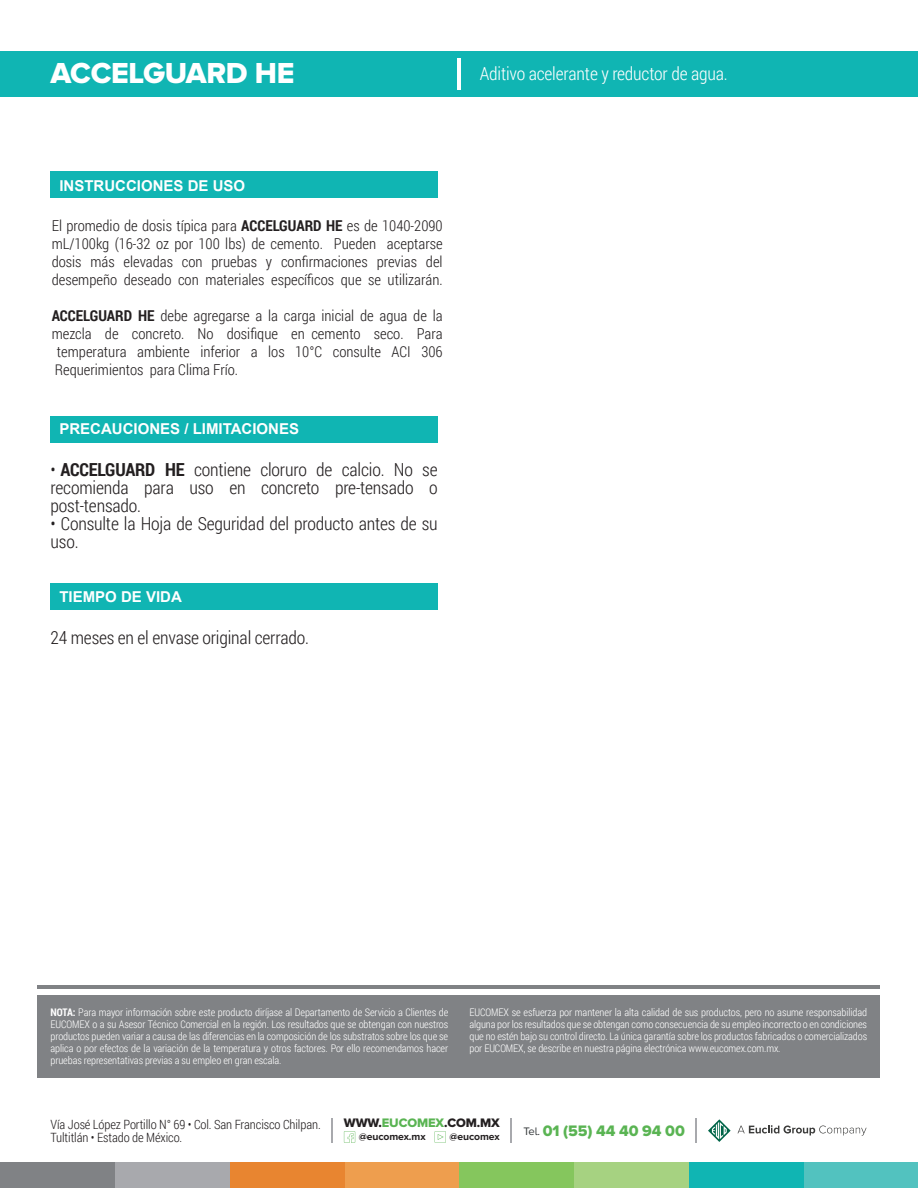
<style>
.page{position:relative;width:918px;height:1188px;background:#fff}
.page>*{position:absolute;margin:0;border:0;box-sizing:border-box;transform-origin:0 0}
.t1{font:30px "Proxima Nova A Extrabld";letter-spacing:-.01em;color:#fff}
.t2{font:300 18px/18px "Roboto Condensed";letter-spacing:-.01em;color:#231f20;text-align:justify}
.t3{font:300 18px "Roboto Condensed";letter-spacing:-.01em;color:#fff}
.t4{font:15.75px "Proxima Nova A Extrabld";letter-spacing:-.01em;color:#5ab453}
.t5{font:300 15px/18px "Roboto Condensed";color:#231f20;text-align:justify}
.t6{font:700 15px "Arial";color:#fff}
.t7{font:300 12.75px/12.8px "Roboto Condensed";letter-spacing:-.01em;color:#231f20}
.t8{font:12.75px "Proxima Nova A Extrabld";letter-spacing:-.01em;color:#231f20}
.t9{font:300 10.5px/12px "Roboto Condensed";letter-spacing:-.01em;color:#fff;text-align:justify}
.t10{font:700 10.35px "Proxima Nova A";letter-spacing:-.01em;color:#231f20}
.s1{font-weight:700}
.s2{color:#5ab453}
.s3{font-family:"Proxima Nova A";font-size:11.25px;color:#333739}
</style>
<div class="page">
<div style="left:38px;top:995px;width:842px;height:82px;background:#808285"></div>
<hr style="left:38px;top:985px;width:842px;height:3px;background:#808285">
<div style="left:0;top:51px;width:918px;height:45px;background:#10b5b3"></div>
<div style="left:50px;top:416px;width:388px;height:27px;background:#10b5b3"></div>
<div style="left:50px;top:583px;width:388px;height:27px;background:#10b5b3"></div>
<div style="left:50px;top:171px;width:388px;height:27px;background:#10b5b3"></div>
<div style="left:804px;top:1162px;width:114px;height:26px;background:#52c2bf"></div>
<div style="left:689px;top:1162px;width:115px;height:26px;background:#10b5b3"></div>
<div style="left:574px;top:1162px;width:115px;height:26px;background:#a6d281"></div>
<div style="left:459px;top:1162px;width:115px;height:26px;background:#85c65d"></div>
<div style="left:345px;top:1162px;width:114px;height:26px;background:#ee9e4e"></div>
<div style="left:230px;top:1162px;width:115px;height:26px;background:#e88530"></div>
<div style="left:115px;top:1162px;width:115px;height:26px;background:#a8a9ad"></div>
<div style="left:0;top:1162px;width:115px;height:26px;background:#808285"></div>
<hr style="left:457px;top:58px;width:4px;height:31px;background:#fff">
<svg style="left:708px;top:1119px;width:23px;height:23px"></svg>
<svg style="left:738px;top:1125px;width:129px;height:11px"></svg>
<svg style="left:435px;top:1131px;width:11px;height:12px"></svg>
<svg style="left:344px;top:1131px;width:11px;height:12px"></svg>
<svg style="left:696px;top:1118px;width:1px;height:25px"></svg>
<svg style="left:511px;top:1118px;width:1px;height:25px"></svg>
<hr style="left:331px;top:1118px;width:2px;height:25px;background:#a8a9ad">
<h1 class="t1" style="left:51px;top:56px;width:245px">ACCELGUARD HE</h1>
<h2 class="t3" style="left:480px;top:62px;width:249px">Aditivo acelerante y reductor de agua.</h2>
<h3 class="t6" style="left:59px;top:175px;width:187px">INSTRUCCIONES DE USO</h3>
<p class="t5" style="left:52px;top:216px;width:393px">El promedio de dosis típica para <span class="s1">ACCELGUARD HE</span> es de 1040-2090 mL/100kg (16-32 oz por 100 lbs) de cemento. Pueden aceptarse dosis más elevadas con pruebas y confirmaciones previas del desempeño deseado con materiales específicos que se utilizarán.</p>
<h3 class="t5" style="left:52px;top:306px;width:393px"><span class="s1">ACCELGUARD HE</span> debe agregarse a la carga inicial de agua de la</h3>
<h3 class="t5" style="left:52px;top:324px;width:393px">mezcla de concreto. No dosifique en cemento seco. Para</h3>
<h3 class="t5" style="left:57px;top:342px;width:387px">temperatura ambiente inferior a los 10°C consulte ACI 306</h3>
<h3 class="t5" style="left:55px;top:360px;width:185px">Requerimientos para Clima Frío.</h3>
<h3 class="t6" style="left:59px;top:418px;width:241px">PRECAUCIONES / LIMITACIONES</h3>
<h2 class="t2" style="left:51px;top:460px;width:389px">• <span class="s1">ACCELGUARD HE</span> contiene cloruro de calcio. No se recomienda para uso en concreto pre-tensado o post-tensado.</h2>
<h2 class="t2" style="left:51px;top:514px;width:389px">• Consulte la Hoja de Seguridad del producto antes de su uso.</h2>
<h3 class="t6" style="left:59px;top:586px;width:124px">TIEMPO DE VIDA</h3>
<h2 class="t2" style="left:51px;top:628px;width:260px">24 meses en el envase original cerrado.</h2>
<p class="t9" style="left:51px;top:1006px;width:399px"><span class="s1">NOTA:</span> Para mayor información sobre este producto diríjase al Departamento de Servicio a Clientes de EUCOMEX o a su Asesor Técnico Comercial en la región. Los resultados que se obtengan con nuestros productos pueden variar a causa de las diferencias en la composición de los substratos sobre los que se aplica o por efectos de la variación de la temperatura y otros factores. Por ello recomendamos hacer pruebas representativas previas a su empleo en gran escala.</p>
<p class="t9" style="left:470px;top:1006px;width:399px">EUCOMEX se esfuerza por mantener la alta calidad de sus productos, pero no asume responsabilidad alguna por los resultados que se obtengan como consecuencia de su empleo incorrecto o en condiciones que no estén bajo su control directo. La única garantía sobre los productos fabricados o comercializados por EUCOMEX, se describe en nuestra página electrónica www.eucomex.com.mx.</p>
<p class="t8" style="left:344px;top:1115px;width:157px">WWW.<span class="s2">EUCOMEX</span>.COM.MX</p>
<p class="t10" style="left:359px;top:1131px;width:68px">@eucomex.mx</p>
<p class="t10" style="left:449px;top:1131px;width:52px">@eucomex</p>
<p class="t7" style="left:51px;top:1118px;width:272px">Vía José López Portillo N° 69 • Col. San Francisco Chilpan.<br>Tultitlán • Estado de México.</p>
<h3 class="t4" style="left:523px;top:1122px;width:163px"><span class="s3">Tel.</span> 01 (55) 44 40 94 00</h3>
</div>
